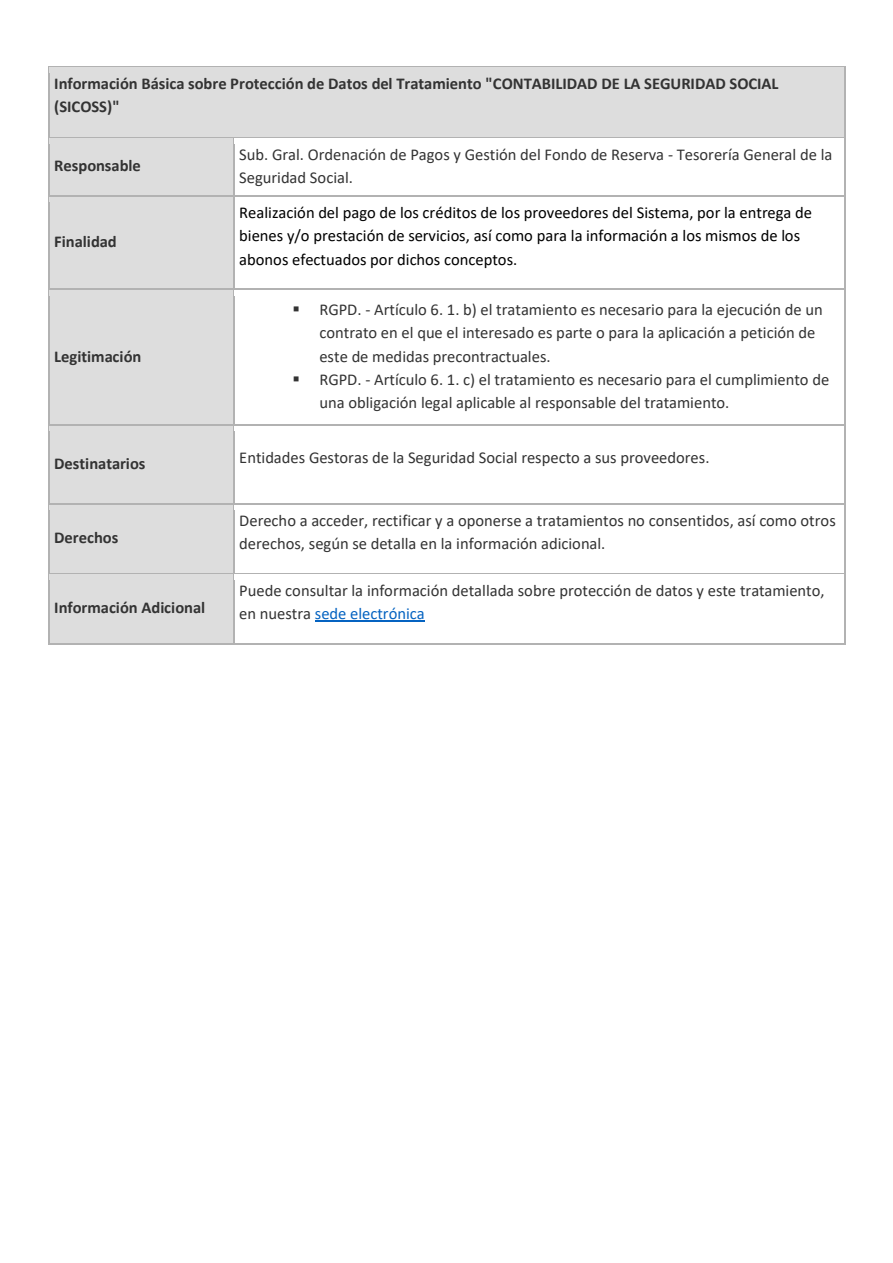
<style>
.page{position:relative;width:893px;height:1263px;background:#fff}
.page>*{position:absolute;margin:0;border:0;box-sizing:border-box;transform-origin:0 0}
.t1{font:16.5px/23.2px "Calibri";color:#333}
.t2{font:16.5px/23.2px "Calibri";color:#000}
.t3{font:700 16.5px/23.2px "Calibri";color:#333}
.s1{color:#0563c1}
</style>
<div class="page">
<div style="left:54px;top:73px;width:785px;height:23px;background:#ddd"></div>
<div style="left:54px;top:96px;width:785px;height:35px;background:#ddd"></div>
<hr style="left:49px;top:66px;width:795px;height:1px;background:#b2b2b2">
<div style="left:49px;top:67px;width:795px;height:6px;background:#ddd"></div>
<div style="left:49px;top:131px;width:796px;height:6px;background:#ddd"></div>
<hr style="left:48px;top:73px;width:1px;height:64px;background:#b2b2b2">
<hr style="left:844px;top:73px;width:1px;height:64px;background:#b2b2b2">
<div style="left:49px;top:138px;width:184px;height:58px;background:#ddd"></div>
<hr style="left:49px;top:137px;width:184px;height:1px;background:#b2b2b2">
<hr style="left:234px;top:137px;width:610px;height:1px;background:#b2b2b2">
<hr style="left:48px;top:144px;width:1px;height:52px;background:#b2b2b2">
<hr style="left:233px;top:144px;width:1px;height:52px;background:#b2b2b2">
<hr style="left:844px;top:144px;width:1px;height:52px;background:#b2b2b2">
<div style="left:49px;top:197px;width:184px;height:92px;background:#ddd"></div>
<hr style="left:49px;top:196px;width:184px;height:1px;background:#b2b2b2">
<hr style="left:234px;top:196px;width:610px;height:1px;background:#b2b2b2">
<hr style="left:48px;top:203px;width:1px;height:86px;background:#b2b2b2">
<hr style="left:233px;top:203px;width:1px;height:86px;background:#b2b2b2">
<hr style="left:844px;top:203px;width:1px;height:86px;background:#b2b2b2">
<div style="left:49px;top:290px;width:184px;height:135px;background:#ddd"></div>
<hr style="left:49px;top:289px;width:184px;height:1px;background:#b2b2b2">
<hr style="left:234px;top:289px;width:610px;height:1px;background:#b2b2b2">
<hr style="left:48px;top:296px;width:1px;height:129px;background:#b2b2b2">
<hr style="left:233px;top:296px;width:1px;height:129px;background:#b2b2b2">
<hr style="left:844px;top:296px;width:1px;height:129px;background:#b2b2b2">
<div style="left:49px;top:426px;width:184px;height:77px;background:#ddd"></div>
<hr style="left:49px;top:425px;width:184px;height:1px;background:#b2b2b2">
<hr style="left:234px;top:425px;width:610px;height:1px;background:#b2b2b2">
<hr style="left:48px;top:432px;width:1px;height:72px;background:#b2b2b2">
<hr style="left:233px;top:432px;width:1px;height:72px;background:#b2b2b2">
<hr style="left:844px;top:432px;width:1px;height:72px;background:#b2b2b2">
<div style="left:49px;top:505px;width:184px;height:68px;background:#ddd"></div>
<hr style="left:49px;top:504px;width:184px;height:1px;background:#b2b2b2">
<hr style="left:234px;top:504px;width:610px;height:1px;background:#b2b2b2">
<hr style="left:48px;top:510px;width:1px;height:63px;background:#b2b2b2">
<hr style="left:233px;top:510px;width:1px;height:63px;background:#b2b2b2">
<hr style="left:844px;top:510px;width:1px;height:63px;background:#b2b2b2">
<div style="left:49px;top:575px;width:184px;height:68px;background:#ddd"></div>
<hr style="left:315px;top:621px;width:110px;height:1px;background:#0563c1">
<hr style="left:49px;top:573px;width:184px;height:1px;background:#b2b2b2">
<div style="left:49px;top:574px;width:184px;height:6px;background:#ddd"></div>
<hr style="left:234px;top:573px;width:610px;height:1px;background:#b2b2b2">
<hr style="left:48px;top:580px;width:1px;height:63px;background:#b2b2b2">
<hr style="left:49px;top:643px;width:184px;height:2px;background:#b2b2b2">
<hr style="left:233px;top:580px;width:1px;height:63px;background:#b2b2b2">
<hr style="left:234px;top:643px;width:610px;height:2px;background:#b2b2b2">
<hr style="left:844px;top:580px;width:1px;height:63px;background:#b2b2b2">
<p class="t3" style="left:54px;top:73px;width:726px">Información Básica sobre Protección de Datos del Tratamiento "CONTABILIDAD DE LA SEGURIDAD SOCIAL (SICOSS)"</p>
<p class="t3" style="left:54px;top:155px;width:88px">Responsable</p>
<p class="t1" style="left:239px;top:144px;width:595px">Sub. Gral. Ordenación de Pagos y Gestión del Fondo de Reserva - Tesorería General de la<br>Seguridad Social.</p>
<p class="t3" style="left:54px;top:231px;width:64px">Finalidad</p>
<p class="t3" style="left:54px;top:346px;width:89px">Legitimación</p>
<p class="t2" style="left:239px;top:202px;width:574px">Realización del pago de los créditos de los proveedores del Sistema, por la entrega de bienes y/o prestación de servicios, así como para la información a los mismos de los abonos efectuados por dichos conceptos.</p>
<p class="t1" style="left:319px;top:299px;width:505px;text-indent:-27px">▪ RGPD. - Artículo 6. 1. b) el tratamiento es necesario para la ejecución de un contrato en el que el interesado es parte o para la aplicación a petición de este de medidas precontractuales.</p>
<p class="t1" style="left:319px;top:369px;width:511px;text-indent:-27px">▪ RGPD. - Artículo 6. 1. c) el tratamiento es necesario para el cumplimiento de una obligación legal aplicable al responsable del tratamiento.</p>
<p class="t3" style="left:54px;top:453px;width:93px">Destinatarios</p>
<p class="t1" style="left:239px;top:447px;width:472px">Entidades Gestoras de la Seguridad Social respecto a sus proveedores.</p>
<p class="t3" style="left:54px;top:527px;width:66px">Derechos</p>
<p class="t3" style="left:54px;top:597px;width:153px">Información Adicional</p>
<p class="t1" style="left:239px;top:510px;width:598px">Derecho a acceder, rectificar y a oponerse a tratamientos no consentidos, así como otros derechos, según se detalla en la información adicional.</p>
<p class="t1" style="left:239px;top:580px;width:587px">Puede consultar la información detallada sobre protección de datos y este tratamiento, en nuestra <span class="s1">sede electrónica</span></p>
</div>
